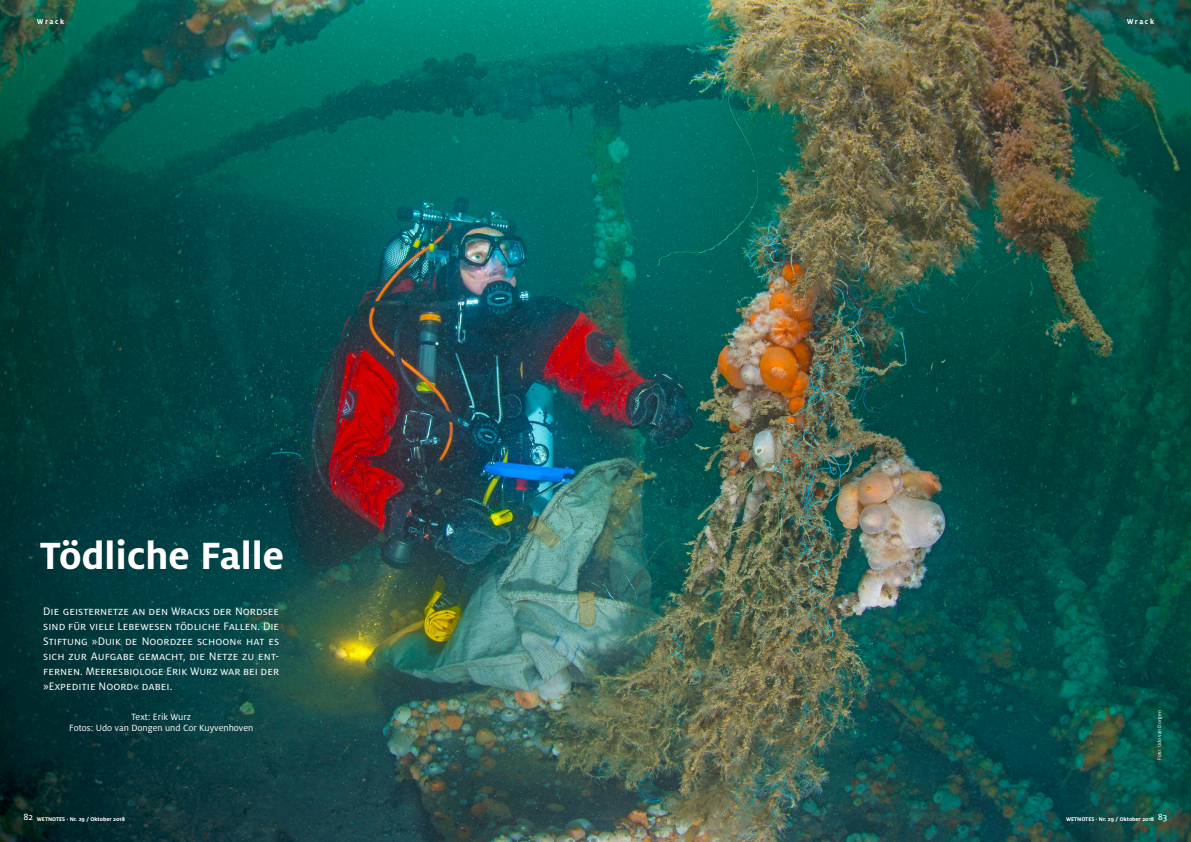
<style>
.page{position:relative;width:1191px;height:842px;background:#fff}
.page>*{position:absolute;margin:0;border:0;box-sizing:border-box;transform-origin:0 0}
.t1{font:700 42px "Milo OT";color:#fff}
.t2{font:12px/15px "Milo OT";color:#fff;text-align:justify}
.t3{font:10px/11px "Milo OT";color:#fff;text-align:center}
.t4{font:700 8px "Milo OT";letter-spacing:.19em;color:#fff}
.t5{font:700 6px "Milo OT";color:#fff}
.t6{font:5.5px "Milo OT";color:#fff}
.s1{font-family:"Milo OT Text";font-weight:400;font-size:10px}
</style>
<div class="page">
<img style="left:0;top:0;width:1191px;height:842px">
<p class="t4" style="left:37px;top:17px;width:29px">Wrack</p>
<p class="t4" style="left:1126px;top:17px;width:29px">Wrack</p>
<h1 class="t1" style="left:40px;top:532px;width:246px">Tödliche Falle</h1>
<p class="t2" style="left:43px;top:604px;width:237px">Die geisternetze an den Wracks der Nordsee sind für viele Lebewesen tödliche Fallen. Die Stiftung »Duik de Noordzee schoon« hat es sich zur Aufgabe gemacht, die Netze zu ent&shy;fernen. Meeresbiologe Erik Wurz war bei der »Expeditie Noord« dabei.</p>
<p class="t3" style="left:69px;top:712px;width:186px">Text: Erik Wurz<br>Fotos: Udo van Dongen und Cor Kuyvenhoven</p>
<p class="t6" style="left:1156px;top:760px;width:51px;rotate:-90deg">Foto: Udo van Dongen</p>
<p class="t5" style="left:23px;top:815px;width:103px"><span class="s1">82</span> WETNOTES · Nr. 29 / Oktober 2018</p>
<p class="t5" style="left:1066px;top:815px;width:103px">WETNOTES · Nr. 29 / Oktober 2018 <span class="s1">83</span></p>
</div>
